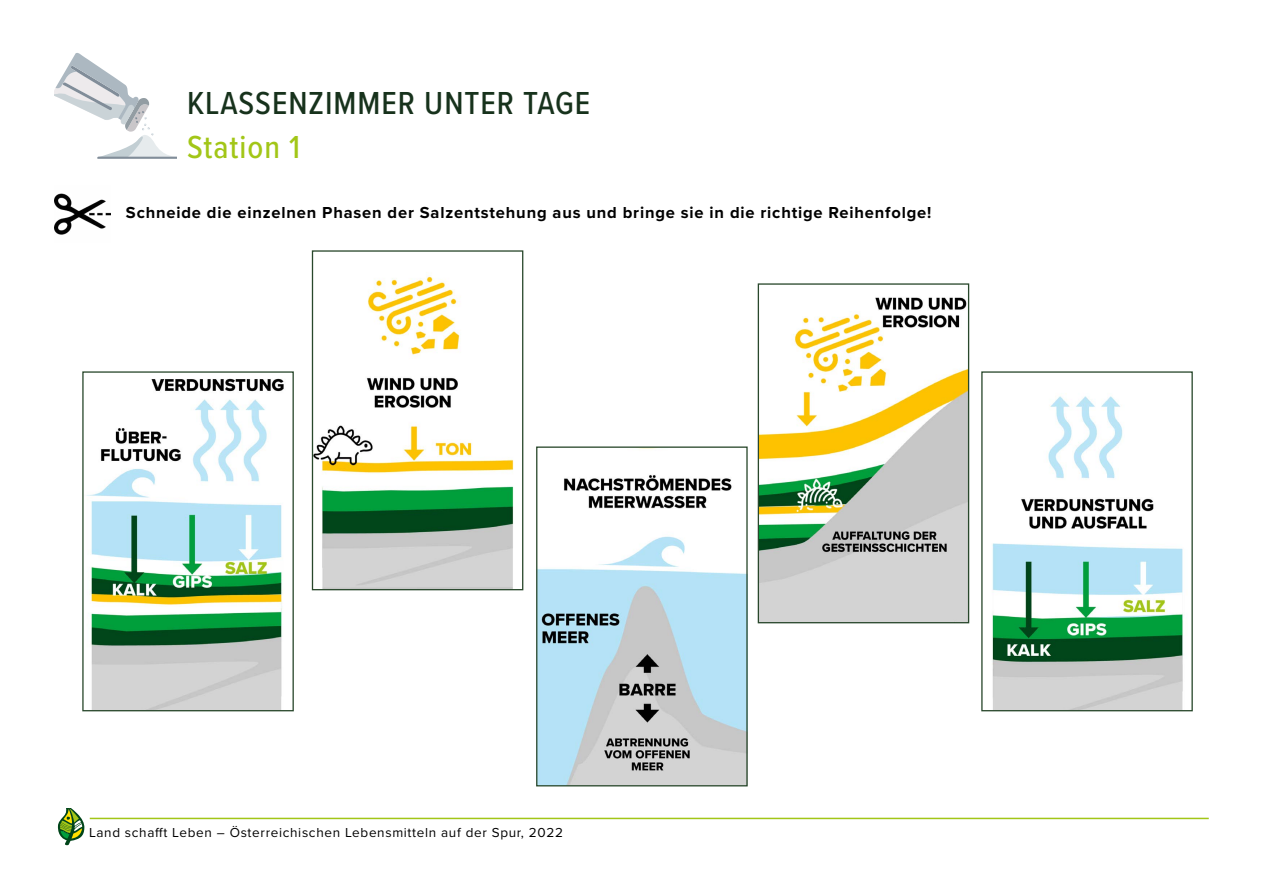
<style>
.page{position:relative;width:1263px;height:893px;background:#fff}
.page>*{position:absolute;margin:0;border:0;box-sizing:border-box;transform-origin:0 0}
.t1{font:500 33px "Proxima Nova Cond";letter-spacing:.03em;color:#17321c}
.t2{font:500 33px "Proxima Nova Cond";letter-spacing:.03em;color:#a2c617}
.t3{font:700 16.5px "Proxima Nova";letter-spacing:.05em;color:#000}
.t4{font:13.5px "Proxima Nova";letter-spacing:.05em;color:#000}
</style>
<div class="page">
<hr style="left:90px;top:818px;width:1119px;height:1px;background:#a2c617">
<svg style="left:58px;top:808px;width:26px;height:37px"></svg>
<svg style="left:55px;top:53px;width:121px;height:106px"></svg>
<img style="left:538px;top:448px;width:208px;height:336px">
<div style="left:536px;top:446px;width:212px;height:340px;border:1px solid #29482c"></div>
<img style="left:992px;top:396px;width:191px;height:313px">
<div style="left:981px;top:371px;width:212px;height:340px;border:1px solid #29482c"></div>
<img style="left:314px;top:276px;width:200px;height:312px">
<div style="left:312px;top:250px;width:211px;height:340px;border:1px solid #29482c"></div>
<img style="left:87px;top:378px;width:197px;height:331px">
<div style="left:82px;top:371px;width:212px;height:340px;border:1px solid #29482c"></div>
<img style="left:760px;top:297px;width:207px;height:324px">
<div style="left:758px;top:283px;width:211px;height:340px;border:1px solid #29482c"></div>
<img style="left:54px;top:193px;width:57px;height:42px">
<h1 class="t1" style="left:187px;top:79px;width:405px">KLASSENZIMMER UNTER TAGE</h1>
<h1 class="t2" style="left:187px;top:122px;width:115px">Station 1</h1>
<p class="t3" style="left:126px;top:203px;width:807px">Schneide die einzelnen Phasen der Salzentstehung aus und bringe sie in die richtige Reihenfolge!</p>
<p class="t4" style="left:89px;top:825px;width:475px">Land schafft Leben – Österreichischen Lebensmitteln auf der Spur, 2022</p>
</div>
